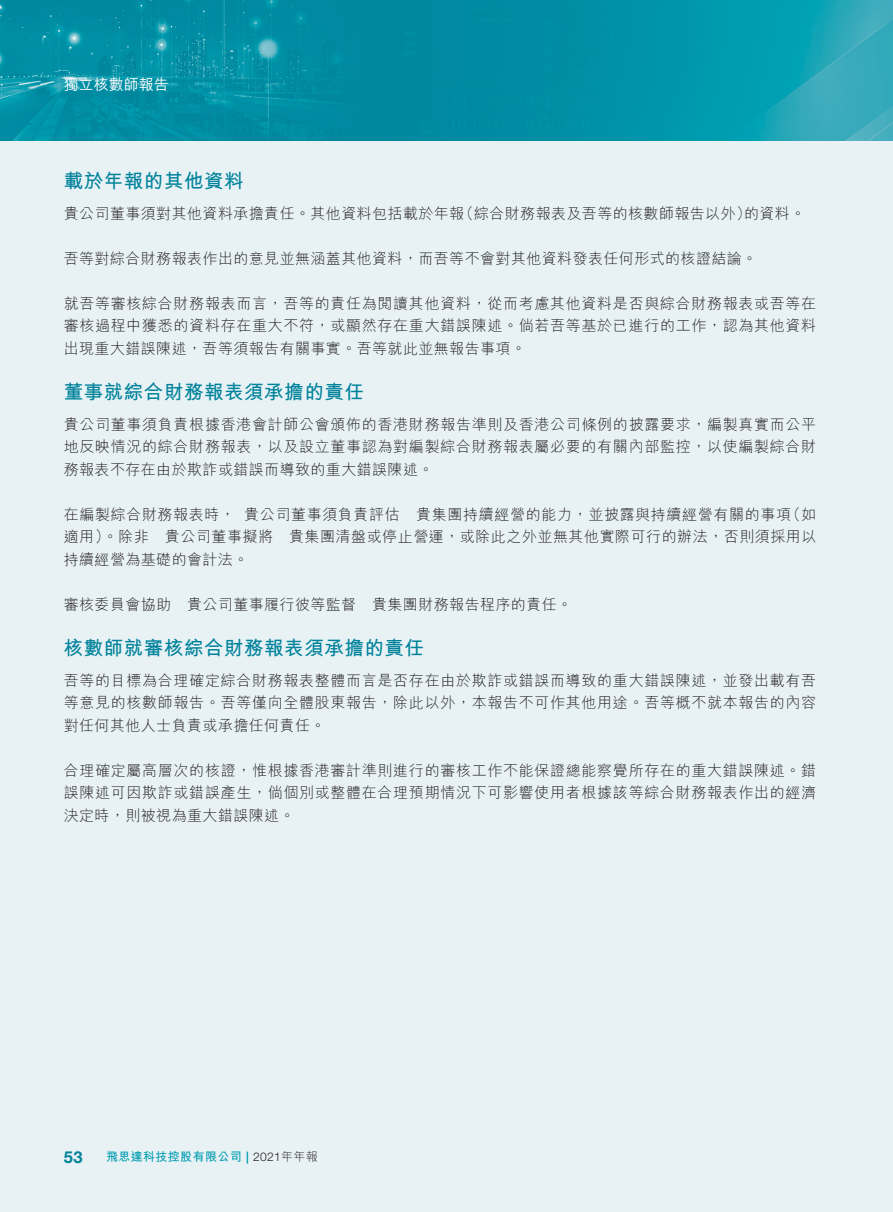
<style>
.page{position:relative;width:893px;height:1212px;background:#fff}
.page>*{position:absolute;margin:0;border:0;box-sizing:border-box;transform-origin:0 0}
.t1{font:700 19.5px "M Hei HK";letter-spacing:.03em;color:#00829b}
.t2{font:700 16.5px "Helvetica Neue LT Std";color:#00829b}
.t3{font:300 15px/22.5px "M Hei HK";letter-spacing:.03em;color:#231f20;text-align:justify}
.t4{font:500 15px "M Hei HK";color:#fff}
.t5{font:700 12px "M Hei HK";letter-spacing:.03em;color:#009baf}
.s1{font-family:"Helvetica Neue LT Std"}
.s2{font-family:"Helvetica Neue LT Std";font-weight:300;color:#231f20}
.s3{font-weight:300;color:#231f20}
</style>
<div class="page">
<div style="left:0;top:140px;width:893px;height:1072px;background:#e8f2f5"></div>
<img style="left:0;top:0;width:893px;height:140px">
<p class="t4" style="left:64px;top:73px;width:107px">獨立核數師報告</p>
<h1 class="t1" style="left:64px;top:166px;width:181px">載於年報的其他資料</h1>
<p class="t3" style="left:459px;top:202px;width:294px">（綜合財務報表及吾等的核數師報告以外）</p>
<p class="t3" style="left:64px;top:202px;width:402px">貴公司董事須對其他資料承擔責任。其他資料包括載於年報</p>
<p class="t3" style="left:64px;top:247px;width:695px">吾等對綜合財務報表作出的意見並無涵蓋其他資料，而吾等不會對其他資料發表任何形式的核證結論。</p>
<p class="t3" style="left:64px;top:292px;width:754px">就吾等審核綜合財務報表而言，吾等的責任為閱讀其他資料，從而考慮其他資料是否與綜合財務報表或吾等在審核過程中獲悉的資料存在重大不符，或顯然存在重大錯誤陳述。倘若吾等基於已進行的工作，認為其他資料出現重大錯誤陳述，吾等須報告有關事實。吾等就此並無報告事項。</p>
<h1 class="t1" style="left:64px;top:377px;width:302px">董事就綜合財務報表須承擔的責任</h1>
<p class="t3" style="left:64px;top:413px;width:754px">貴公司董事須負責根據香港會計師公會頒佈的香港財務報告準則及香港公司條例的披露要求，編製真實而公平地反映情況的綜合財務報表，以及設立董事認為對編製綜合財務報表屬必要的有關內部監控，以使編製綜合財務報表不存在由於欺詐或錯誤而導致的重大錯誤陳述。</p>
<p class="t3" style="left:786px;top:503px;width:32px">（如</p>
<p class="t3" style="left:744px;top:202px;width:63px">的資料。</p>
<p class="t3" style="left:416px;top:503px;width:376px">貴集團持續經營的能力，並披露與持續經營有關的事項</p>
<p class="t3" style="left:244px;top:503px;width:157px">貴公司董事須負責評估</p>
<p class="t3" style="left:64px;top:503px;width:173px">在編製綜合財務報表時，</p>
<p class="t3" style="left:64px;top:525px;width:186px">適用）。除非<br>持續經營為基礎的會計法。</p>
<p class="t3" style="left:165px;top:525px;width:110px">貴公司董事擬將</p>
<p class="t3" style="left:289px;top:525px;width:529px">貴集團清盤或停止營運，或除此之外並無其他實際可行的辦法，否則須採用以</p>
<p class="t3" style="left:64px;top:593px;width:109px">審核委員會協助</p>
<h1 class="t1" style="left:64px;top:633px;width:362px">核數師就審核綜合財務報表須承擔的責任</h1>
<p class="t3" style="left:64px;top:669px;width:754px">吾等的目標為合理確定綜合財務報表整體而言是否存在由於欺詐或錯誤而導致的重大錯誤陳述，並發出載有吾等意見的核數師報告。吾等僅向全體股東報告，除此以外，本報告不可作其他用途。吾等概不就本報告的內容對任何其他人士負責或承擔任何責任。</p>
<p class="t3" style="left:64px;top:759px;width:754px">合理確定屬高層次的核證，惟根據香港審計準則進行的審核工作不能保證總能察覺所存在的重大錯誤陳述。錯誤陳述可因欺詐或錯誤產生，倘個別或整體在合理預期情況下可影響使用者根據該等綜合財務報表作出的經濟決定時，則被視為重大錯誤陳述。</p>
<p class="t3" style="left:187px;top:593px;width:171px">貴公司董事履行彼等監督</p>
<p class="t3" style="left:372px;top:593px;width:202px">貴集團財務報告程序的責任。</p>
<p class="t2" style="left:64px;top:1147px;width:20px">53</p>
<p class="t5" style="left:106px;top:1148px;width:213px">飛思達科技控股有限公司 <span class="s1">|</span> <span class="s2">2021</span><span class="s3">年年報</span></p>
</div>
